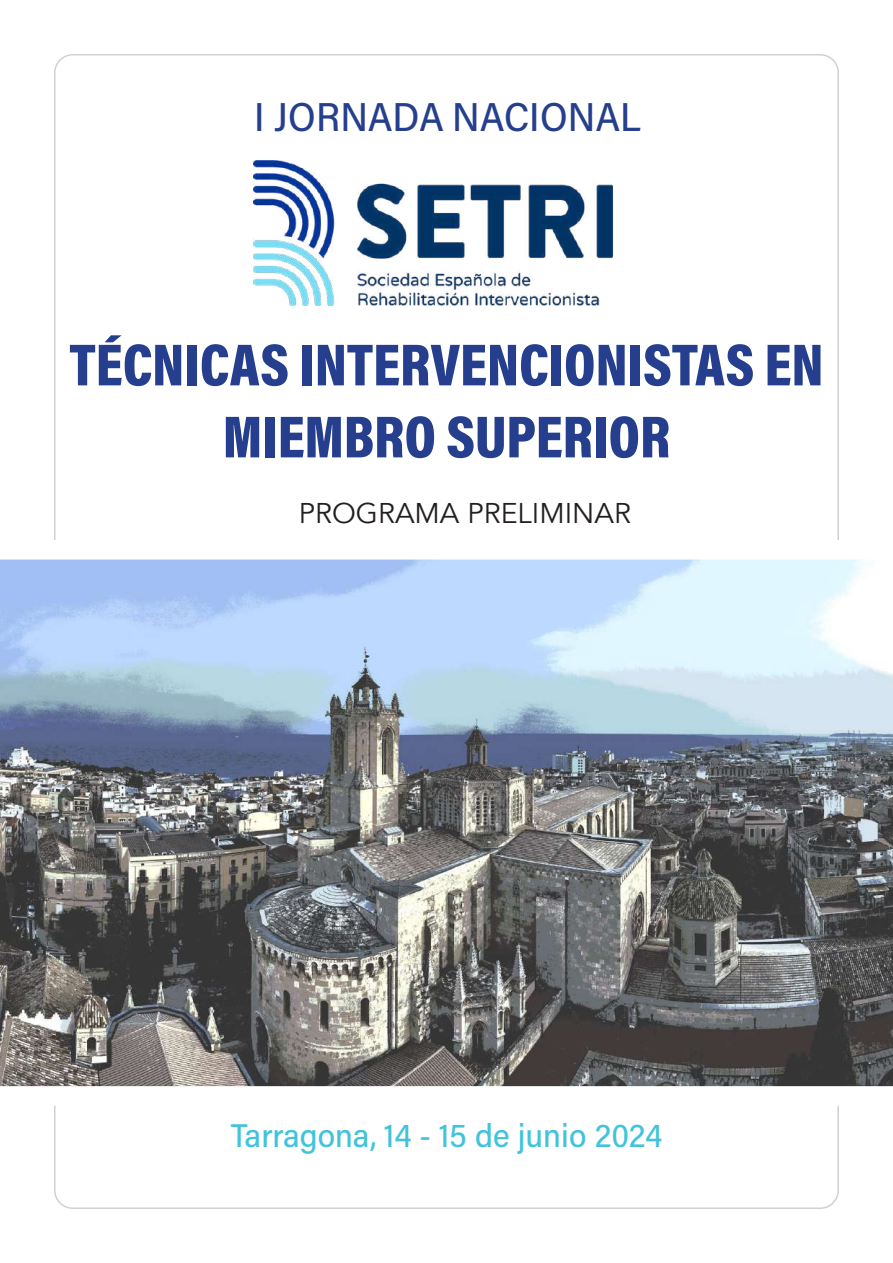
<style>
.page{position:relative;width:893px;height:1263px;background:#fff}
.page>*{position:absolute;margin:0;border:0;box-sizing:border-box;transform-origin:0 0}
.t1{font:60px/72px "Acumin Variable Concept";color:#253f8e;text-align:center}
.t2{font:40.5px "Acumin Variable Concept";letter-spacing:.005em;color:#253f8e}
.t3{font:33px "Acumin Variable Concept";color:#42c3dc}
.t4{font:28.5px "Avenir";color:#231f20}
</style>
<div class="page">
<img style="left:254px;top:161px;width:359px;height:145px">
<svg style="left:0;top:559px;width:893px;height:547px;background:#8a939c"></svg>
<p class="t2" style="left:254px;top:89px;width:388px">I JORNADA NACIONAL</p>
<p class="t1" style="left:69px;top:326px;width:756px">TÉCNICAS INTERVENCIONISTAS EN<br>MIEMBRO SUPERIOR</p>
<p class="t4" style="left:299px;top:496px;width:333px">PROGRAMA PRELIMINAR</p>
<p class="t3" style="left:231px;top:1113px;width:433px">Tarragona, 14 - 15 de junio 2024</p>
</div>
